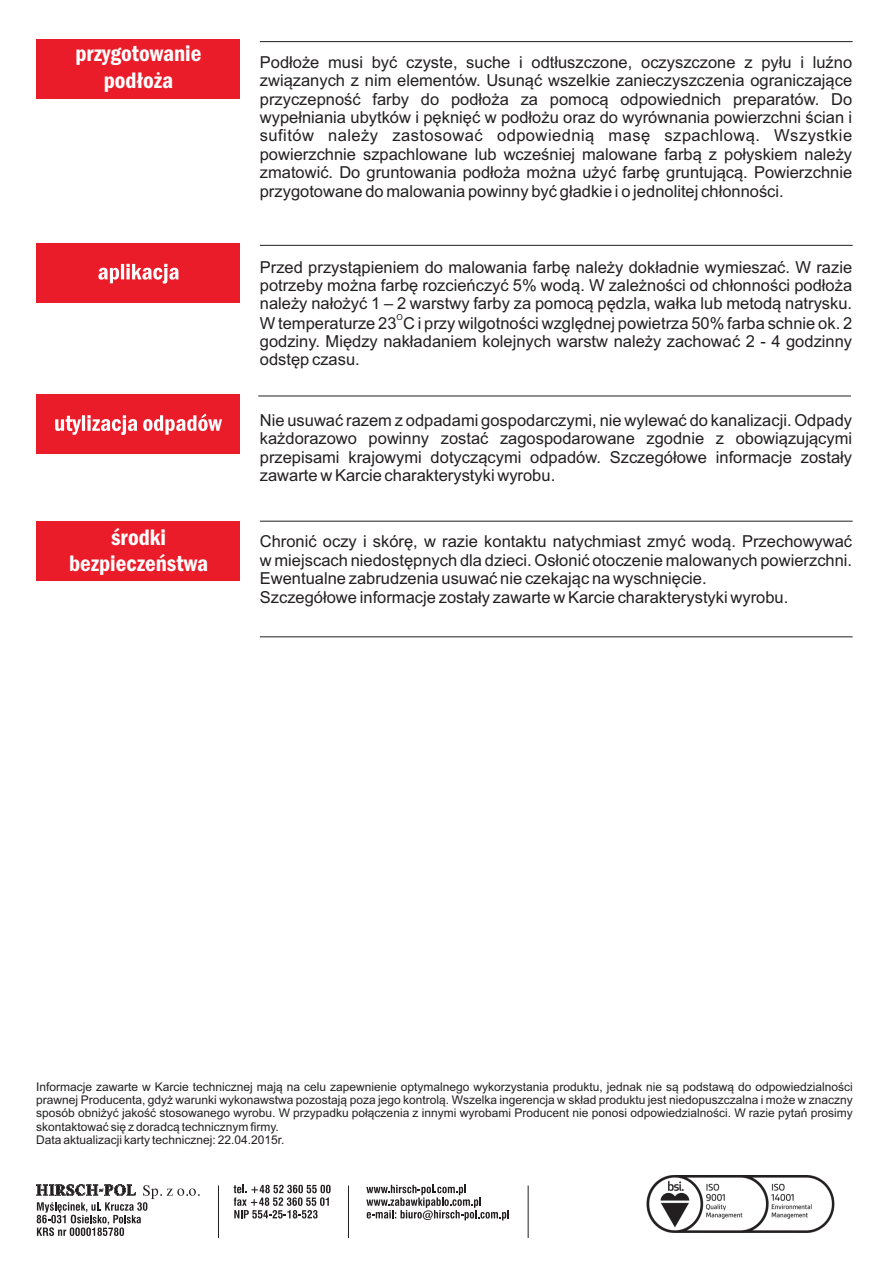
<style>
.page{position:relative;width:893px;height:1262px;background:#fff}
.page>*{position:absolute;margin:0;border:0;box-sizing:border-box;transform-origin:0 0}
.t1{font:600 condensed 23.25px/26.4px "Franklin Gothic";color:#fff;text-align:center}
.t2{font:16.5px/18.5px "Arial";color:#231f20;text-align:justify}
.t3{font:12px/13.4px "Arial";color:#231f20}
.t4{font:8.25px "Arial";color:#231f20}
</style>
<div class="page">
<div style="left:36px;top:394px;width:204px;height:60px;background:#eb1c29"></div>
<div style="left:36px;top:521px;width:204px;height:60px;background:#eb1c29"></div>
<hr style="left:258px;top:396px;width:593px;height:1px;background:#231f20">
<hr style="left:260px;top:636px;width:592px;height:1px;background:#231f20">
<div style="left:36px;top:243px;width:204px;height:60px;background:#eb1c29"></div>
<div style="left:36px;top:39px;width:204px;height:59px;background:#eb1c29"></div>
<hr style="left:260px;top:41px;width:592px;height:1px;background:#231f20">
<hr style="left:260px;top:245px;width:592px;height:1px;background:#231f20">
<hr style="left:260px;top:521px;width:592px;height:1px;background:#231f20">
<svg style="left:234px;top:1184px;width:96px;height:34px"></svg>
<hr style="left:218px;top:1185px;width:1px;height:52px;background:#231f20">
<svg style="left:366px;top:1184px;width:143px;height:36px"></svg>
<hr style="left:348px;top:1185px;width:1px;height:52px;background:#231f20">
<hr style="left:527px;top:1185px;width:1px;height:52px;background:#231f20">
<svg style="left:36px;top:1184px;width:164px;height:52px"></svg>
<svg style="left:98px;top:264px;width:81px;height:20px"></svg>
<svg style="left:55px;top:413px;width:167px;height:22px"></svg>
<img style="left:646px;top:1175px;width:189px;height:57px">
<h1 class="t1" style="left:75px;top:42px;width:128px">przygotowanie pod³o¿a</h1>
<h1 class="t1" style="left:69px;top:525px;width:140px">œrodki bezpieczeñstwa</h1>
<p class="t2" style="left:260px;top:54px;width:594px">Pod³o¿e musi byæ czyste, suche i odt³uszczone, oczyszczone z py³u i luŸno zwi¹zanych z nim elementów. Usun¹æ wszelkie zanieczyszczenia ograniczaj¹ce przyczepnoœæ farby do pod³o¿a za pomoc¹ odpowiednich preparatów. Do wype³niania ubytków i pêkniêæ w pod³o¿u oraz do wyrównania powierzchni œcian i sufitów nale¿y zastosowaæ odpowiedni¹ masê szpachlow¹. Wszystkie powierzchnie szpachlowane lub wczeœniej malowane farb¹ z po³yskiem nale¿y zmatowiæ. Do gruntowania pod³o¿a mo¿na u¿yæ farbê gruntuj¹c¹. Powierzchnie przygotowane do malowania powinny byæ g³adkie i o jednolitej ch³onnoœci.</p>
<p class="t2" style="left:260px;top:259px;width:594px">Przed przyst¹pieniem do malowania farbê nale¿y dok³adnie wymieszaæ. W razie potrzeby mo¿na farbê rozcieñczyæ 5% wod¹. W zale¿noœci od ch³onnoœci pod³o¿a nale¿y na³o¿yæ 1 – 2 warstwy farby za pomoc¹ pêdzla, wa³ka lub metod¹ natrysku.</p>
<p class="t4" style="left:396px;top:314px;width:8px">O</p>
<p class="t2" style="left:260px;top:315px;width:594px">W temperaturze 23 C i przy wilgotnoœci wzglêdnej powietrza 50% farba schnie ok. 2 godziny. Miêdzy nak³adaniem kolejnych warstw nale¿y zachowaæ 2 - 4 godzinny odstêp czasu.</p>
<p class="t2" style="left:260px;top:412px;width:594px">Nie usuwaæ razem z odpadami gospodarczymi, nie wylewaæ do kanalizacji. Odpady ka¿dorazowo powinny zostaæ zagospodarowane zgodnie z obowi¹zuj¹cymi przepisami krajowymi dotycz¹cymi odpadów. Szczegó³owe informacje zosta³y zawarte w Karcie charakterystyki wyrobu.</p>
<p class="t2" style="left:260px;top:534px;width:594px;text-align:left">Chroniæ oczy i skórê, w razie kontaktu natychmiast zmyæ wod¹. Przechowywaæ w miejscach niedostêpnych dla dzieci. Os³oniæ otoczenie malowanych powierzchni.<br>Ewentualne zabrudzenia usuwaæ nie czekaj¹c na wyschniêcie.<br>Szczegó³owe informacje zosta³y zawarte w Karcie charakterystyki wyrobu.</p>
<p class="t3" style="left:36px;top:1080px;width:818px">Informacje zawarte w Karcie technicznej maj¹ na celu zapewnienie optymalnego wykorzystania produktu, jednak nie s¹ podstaw¹ do odpowiedzialnoœci prawnej Producenta, gdy¿ warunki wykonawstwa pozostaj¹ poza jego kontrol¹. Wszelka ingerencja w sk³ad produktu jest niedopuszczalna i mo¿e w znaczny sposób obni¿yæ jakoœæ stosowanego wyrobu. W przypadku po³¹czenia z innymi wyrobami Producent nie ponosi odpowiedzialnoœci. W razie pytañ prosimy skontaktowaæ siê z doradc¹ technicznym firmy.<br>Data aktualizacji karty technicznej: 22.04.2015r.</p>
</div>
